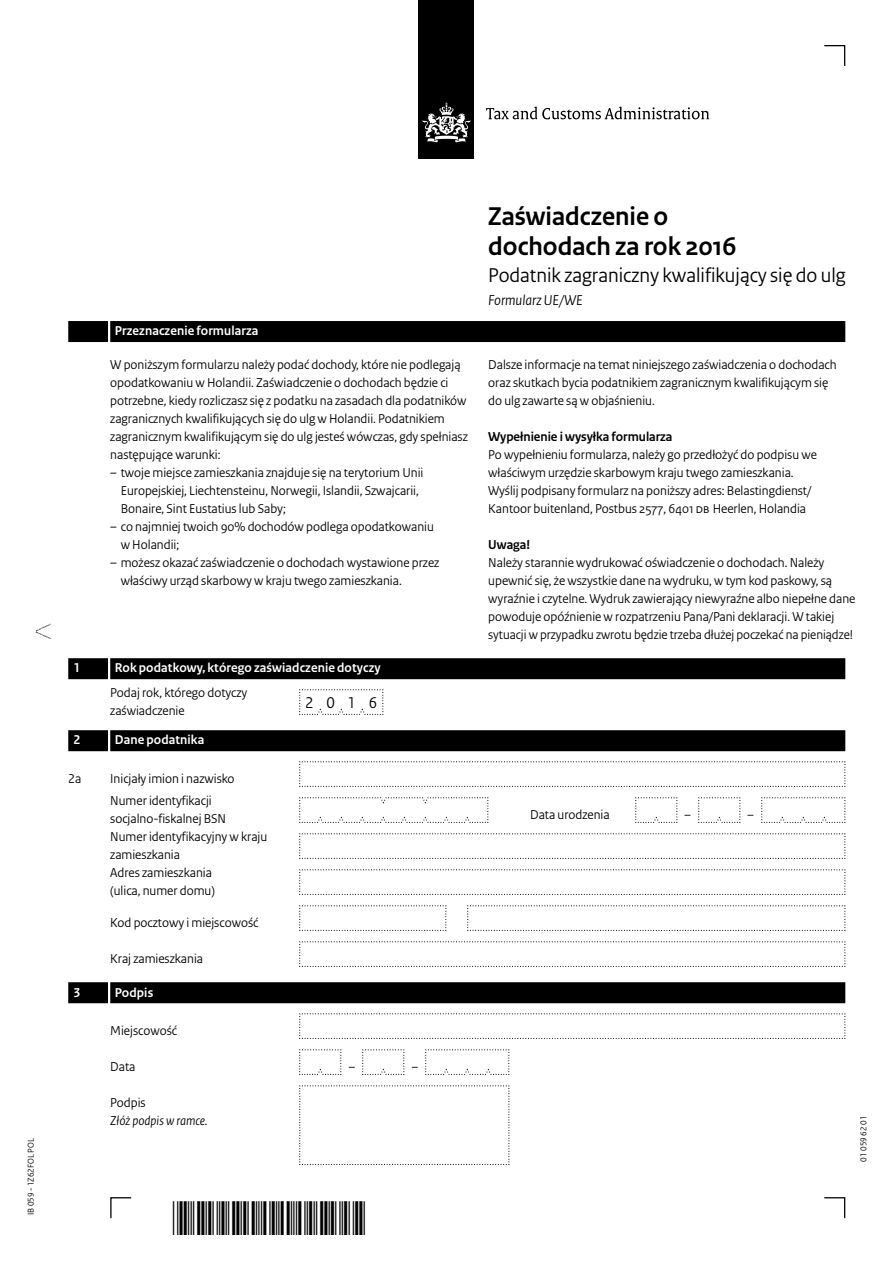
<style>
.page{position:relative;width:893px;height:1263px;background:#fff}
.page>*{position:absolute;margin:0;border:0;box-sizing:border-box;transform-origin:0 0}
.Documentnaam{font:700 27px/30px "Rijksoverheid Sans Heading";color:#000}
.Belastingsoort{font:21px "Rijksoverheid Sans Heading";color:#000}
.Veld{font:16.5px "Rijksoverheid Sans Heading";color:#000}
.Onderwerp{font:italic 15px "Rijksoverheid Sans Heading";color:#000}
.Gebruiksaanwijzing{font:13.5px/18px "Rijksoverheid Sans Heading";color:#000}
.Vraag{font:13.5px/18px "Rijksoverheid Sans Heading";color:#000}
.Vraag_12{font:13.5px/18px "Rijksoverheid Sans Heading";color:#000}
.KOP_D_Nummer{font:700 13.5px "Rijksoverheid Sans Heading";letter-spacing:.01em;color:#fff}
.Tussenkop{font:700 13.5px "Rijksoverheid Sans Heading";color:#000}
.Vraag_Nummer{font:13.5px "Rijksoverheid Sans Heading";color:#000}
.KOP_B_Nummer{font:700 13.5px "Rijksoverheid Sans Heading";letter-spacing:.01em;color:#fff}
.Vraag-2{font:italic 13.5px/18px "Rijksoverheid Sans Heading";color:#000}
.Vraag_geen_inspring{font:13.5px "Rijksoverheid Sans Heading";color:#000}
.Gebruiksaanwijzing-2{font:700 13.5px "Rijksoverheid Sans Heading";color:#000}
.t1{font:9px "Rijksoverheid Sans Heading";color:#000}
.s1{font-style:normal}
</style>
<div class="page">
<div style="left:419px;top:0;width:55px;height:158px;background:#000"></div>
<svg style="left:423px;top:103px;width:47px;height:40px"></svg>
<svg style="left:486px;top:107px;width:223px;height:12px"></svg>
<svg style="left:824px;top:1197px;width:22px;height:22px"></svg>
<svg style="left:110px;top:1197px;width:22px;height:22px"></svg>
<svg style="left:824px;top:45px;width:22px;height:21px"></svg>
<svg style="left:299px;top:1085px;width:211px;height:80px"></svg>
<svg style="left:299px;top:1049px;width:43px;height:26px"></svg>
<svg style="left:362px;top:1049px;width:43px;height:26px"></svg>
<svg style="left:425px;top:1049px;width:85px;height:26px"></svg>
<svg style="left:299px;top:689px;width:85px;height:26px"></svg>
<svg style="left:299px;top:761px;width:547px;height:26px"></svg>
<svg style="left:299px;top:797px;width:190px;height:26px"></svg>
<svg style="left:635px;top:797px;width:43px;height:26px"></svg>
<svg style="left:698px;top:797px;width:43px;height:26px"></svg>
<svg style="left:761px;top:797px;width:85px;height:26px"></svg>
<svg style="left:299px;top:833px;width:547px;height:26px"></svg>
<svg style="left:299px;top:869px;width:547px;height:26px"></svg>
<svg style="left:299px;top:905px;width:148px;height:26px"></svg>
<svg style="left:467px;top:905px;width:379px;height:26px"></svg>
<svg style="left:299px;top:941px;width:547px;height:26px"></svg>
<svg style="left:299px;top:1013px;width:547px;height:26px"></svg>
<svg style="left:36px;top:624px;width:15px;height:15px"></svg>
<div style="left:110px;top:321px;width:735px;height:21px;background:#000"></div>
<div style="left:68px;top:321px;width:40px;height:21px;background:#000"></div>
<div style="left:110px;top:658px;width:735px;height:21px;background:#000"></div>
<div style="left:68px;top:658px;width:40px;height:21px;background:#000"></div>
<div style="left:110px;top:730px;width:735px;height:21px;background:#000"></div>
<div style="left:68px;top:730px;width:40px;height:21px;background:#000"></div>
<div style="left:110px;top:982px;width:735px;height:21px;background:#000"></div>
<div style="left:68px;top:982px;width:40px;height:21px;background:#000"></div>
<p class="t1" style="left:26px;top:1215px;width:78px;rotate:-90deg">IB 059 - 1Z62FOL POL</p>
<h2 class="KOP_B_Nummer" style="left:115px;top:323px;width:145px">Przeznaczenie formularza</h2>
<p class="Gebruiksaanwijzing" style="left:110px;top:356px;width:359px">W poniższym formularzu należy podać dochody, które nie podlegają opodatkowaniu w Holandii. Zaświadczenie o dochodach będzie ci potrzebne, kiedy rozliczasz się z podatku na zasadach dla podatników zagranicznych kwalifikujących się do ulg w Holandii. Podatnikiem zagranicznym kwalifikującym się do ulg jesteś wówczas, gdy spełniasz następujące warunki:</p>
<p class="Gebruiksaanwijzing" style="left:121px;top:464px;width:304px;text-indent:-10px">– twoje miejsce zamieszkania znajduje się na terytorium Unii<br>Europejskiej, Liechtensteinu, Norwegii, Islandii, Szwajcarii,<br>Bonaire, Sint Eustatius lub Saby;</p>
<p class="Gebruiksaanwijzing" style="left:121px;top:518px;width:315px;text-indent:-10px">– co najmniej twoich 90% dochodów podlega opodatkowaniu w Holandii;</p>
<p class="Gebruiksaanwijzing" style="left:121px;top:554px;width:320px;text-indent:-10px">– możesz okazać zaświadczenie o dochodach wystawione przez właściwy urząd skarbowy w kraju twego zamieszkania.</p>
<h2 class="KOP_D_Nummer" style="left:74px;top:660px;width:8px">1</h2>
<h2 class="KOP_D_Nummer" style="left:115px;top:660px;width:267px">Rok podatkowy, którego zaświadczenie dotyczy</h2>
<p class="Vraag_12" style="left:110px;top:684px;width:139px">Podaj rok, którego dotyczy</p>
<p class="Vraag_12" style="left:110px;top:702px;width:76px">zaświadczenie</p>
<p class="Veld" style="left:305px;top:693px;width:74px">2016</p>
<h2 class="KOP_D_Nummer" style="left:74px;top:732px;width:8px">2</h2>
<h2 class="KOP_D_Nummer" style="left:115px;top:732px;width:91px">Dane podatnika</h2>
<p class="Vraag_Nummer" style="left:68px;top:771px;width:15px">2a</p>
<p class="Vraag_Nummer" style="left:110px;top:771px;width:126px">Inicjały imion i nazwisko</p>
<p class="Vraag" style="left:110px;top:792px;width:117px">Numer identyfikacji socjalno-fiskalnej BSN</p>
<p class="Vraag_12" style="left:110px;top:828px;width:159px">Numer identyfikacyjny w kraju zamieszkania</p>
<p class="Vraag" style="left:110px;top:864px;width:106px">Adres zamieszkania (ulica, numer domu)</p>
<p class="Vraag" style="left:110px;top:914px;width:150px">Kod pocztowy i miejscowość</p>
<p class="Vraag" style="left:110px;top:950px;width:94px">Kraj zamieszkania</p>
<h2 class="KOP_D_Nummer" style="left:74px;top:984px;width:8px">3</h2>
<h2 class="KOP_D_Nummer" style="left:115px;top:984px;width:40px">Podpis</h2>
<p class="Vraag" style="left:110px;top:1022px;width:68px">Miejscowość</p>
<p class="Vraag" style="left:110px;top:1058px;width:27px">Data</p>
<p class="Vraag-2" style="left:110px;top:1094px;width:99px"><span class="s1">Podpis<br></span>Złóż podpis w ramce.</p>
<h1 class="Documentnaam" style="left:488px;top:202px;width:250px">Zaświadczenie o dochodach za rok 2016</h1>
<h1 class="Belastingsoort" style="left:488px;top:263px;width:359px">Podatnik zagraniczny kwalifikujący się do ulg</h1>
<h1 class="Onderwerp" style="left:488px;top:291px;width:96px">Formularz UE/WE</h1>
<p class="Gebruiksaanwijzing" style="left:488px;top:356px;width:350px">Dalsze informacje na temat niniejszego zaświadczenia o dochodach oraz skutkach bycia podatnikiem zagranicznym kwalifikującym się do ulg zawarte są w objaśnieniu.</p>
<h3 class="Tussenkop" style="left:488px;top:429px;width:186px">Wypełnienie i wysyłka formularza</h3>
<p class="Gebruiksaanwijzing" style="left:488px;top:446px;width:330px">Po wypełnieniu formularza, należy go przedłożyć do podpisu we właściwym urzędzie skarbowym kraju twego zamieszkania.<br>Wyślij podpisany formularz na poniższy adres: Belastingdienst/ Kantoor buitenland, Postbus 2577, 6401 DB Heerlen, Holandia</p>
<p class="Gebruiksaanwijzing-2" style="left:488px;top:537px;width:43px">Uwaga!</p>
<p class="Gebruiksaanwijzing" style="left:488px;top:554px;width:369px">Należy starannie wydrukować oświadczenie o dochodach. Należy upewnić się, że wszystkie dane na wydruku, w tym kod paskowy, są wyraźnie i czytelne. Wydruk zawierający niewyraźne albo niepełne dane powoduje opóźnienie w rozpatrzeniu Pana/Pani deklaracji. W takiej sytuacji w przypadku zwrotu będzie trzeba dłużej poczekać na pieniądze!</p>
<p class="Vraag_geen_inspring" style="left:530px;top:807px;width:81px">Data urodzenia</p>
<p class="t1" style="left:858px;top:1161px;width:47px;rotate:-90deg">01 059 62 01</p>
</div>
